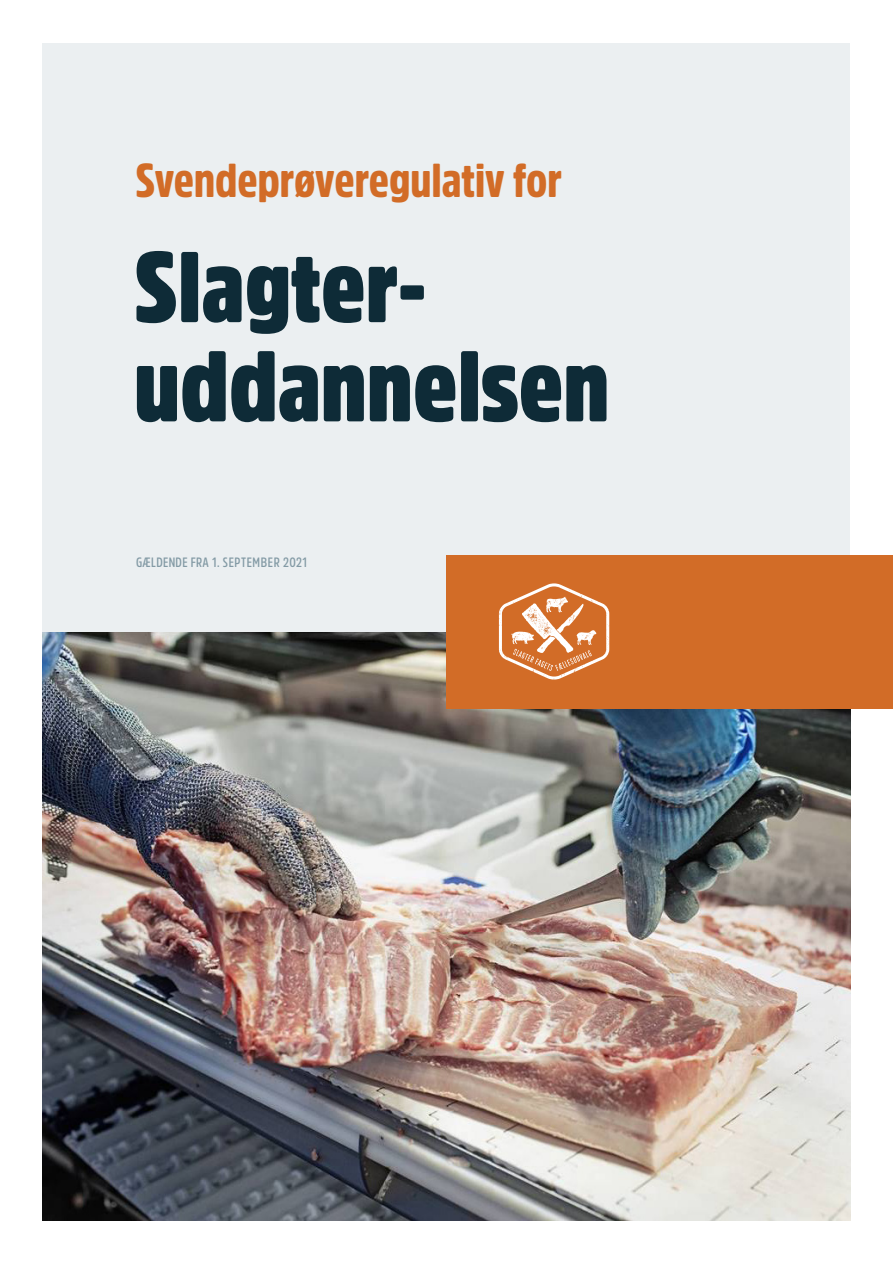
<style>
.page{position:relative;width:893px;height:1263px;background:#fff}
.page>*{position:absolute;margin:0;border:0;box-sizing:border-box;transform-origin:0 0}
.t1{font:900 99.15px/99.1px "Amsi Pro Cond";color:#0e2b37}
.t2{font:900 47.25px "Amsi Pro Cond";color:#d26c27}
.t3{font:600 13.5px "Amsi Pro Cond";letter-spacing:.025em;color:#839aa5}
</style>
<div class="page">
<img style="left:43px;top:631px;width:807px;height:589px">
<div style="left:43px;top:43px;width:807px;height:588px;background:#ebeff1"></div>
<div style="left:446px;top:555px;width:447px;height:153px;background:#d26c27"></div>
<svg style="left:499px;top:583px;width:110px;height:96px"></svg>
<h2 class="t2" style="left:135px;top:148px;width:428px">Svendeprøveregulativ for</h2>
<h1 class="t1" style="left:134px;top:235px;width:477px">Slagter&shy;uddannelsen</h1>
<p class="t3" style="left:136px;top:552px;width:173px">GÆLDENDE FRA 1. SEPTEMBER 2021</p>
</div>
